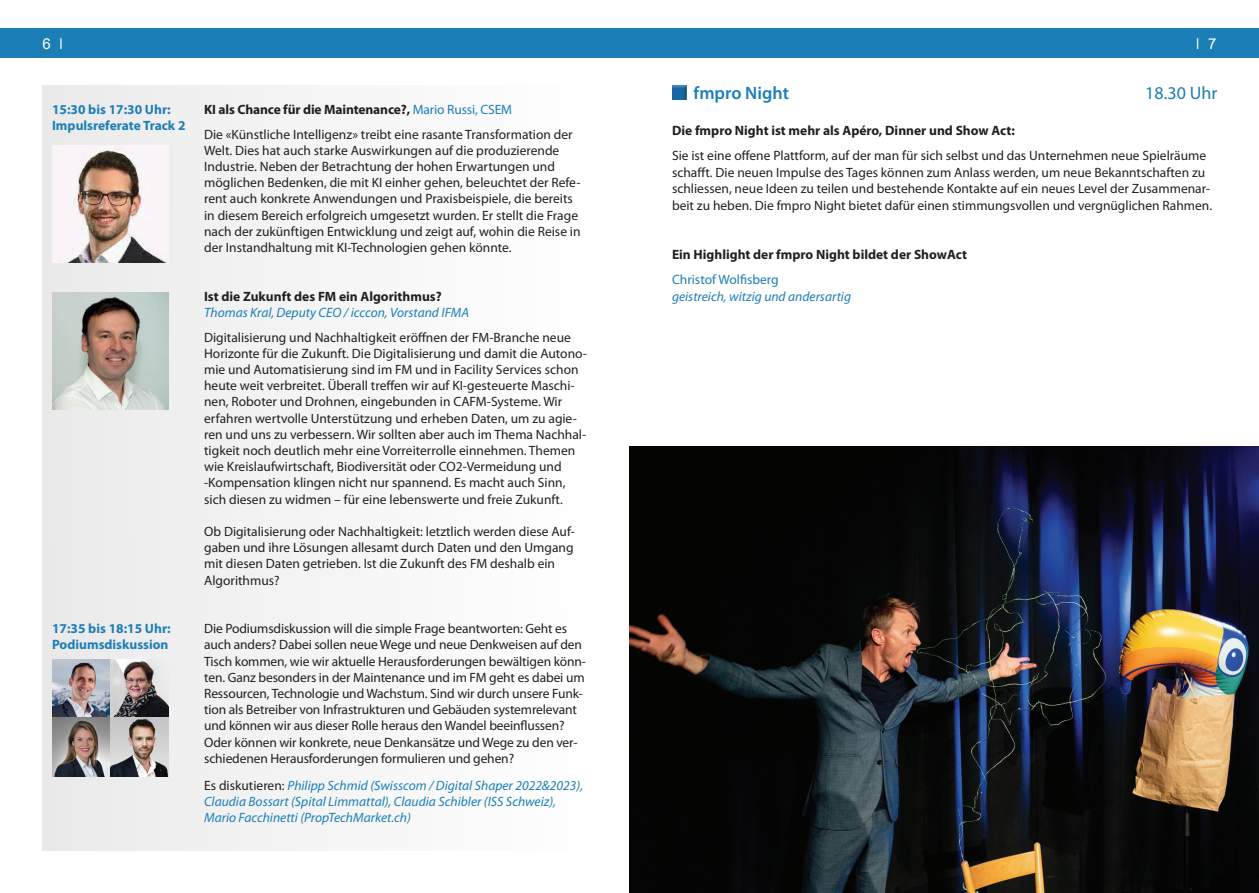
<style>
.page{position:relative;width:1259px;height:893px;background:#fff}
.page>*{position:absolute;margin:0;border:0;box-sizing:border-box;transform-origin:0 0}
.t1{font:600 18px "Myriad Pro";color:#1c7eb7}
.t2{font:18px "Myriad Pro";color:#1c7eb7}
.t3{font:15px "Arial";color:#fff}
.t4{font:13.5px/16.2px "Myriad Pro";color:#231f20}
.t5{font:italic 13.5px/16.2px "Myriad Pro";color:#1c7eb7}
.t6{font:700 13.5px "Myriad Pro";color:#231f20}
.t7{font:700 13.5px/16.2px "Myriad Pro";color:#1c7eb7}
.t8{font:13.5px "Myriad Pro";color:#1c7eb7}
.s1{font-weight:700}
.s2{color:#1c7eb7}
.s3{font-style:normal;color:#231f20}
</style>
<div class="page">
<div style="left:0;top:28px;width:629px;height:30px;background:#1c7eb7"></div>
<div style="left:629px;top:28px;width:630px;height:30px;background:#1c7eb7"></div>
<div style="left:43px;top:85px;width:545px;height:765px;background:#f5f5f6"></div>
<img style="left:69px;top:149px;width:97px;height:113px">
<img style="left:52px;top:293px;width:117px;height:116px">
<img style="left:629px;top:446px;width:630px;height:447px">
<svg style="left:672px;top:85px;width:15px;height:15px"></svg>
<img style="left:52px;top:660px;width:117px;height:116px">
<p class="t3" style="left:43px;top:34px;width:10px">6</p>
<p class="t3" style="left:1208px;top:34px;width:10px">7</p>
<p class="t7" style="left:52px;top:101px;width:135px">15:30 bis 17:30 Uhr:<br>Impulsreferate Track 2</p>
<p class="t7" style="left:52px;top:620px;width:120px">17:35 bis 18:15 Uhr:<br>Podiumsdiskussion</p>
<p class="t4" style="left:204px;top:97px;width:370px;line-height:24.8px"><span class="s1">KI als Chance für die Maintenance?,</span> <span class="s2">Mario Russi, CSEM<br></span>Die «Künstliche Intelligenz» treibt eine rasante Transformation der</p>
<p class="t4" style="left:204px;top:142px;width:378px">Welt. Dies hat auch starke Auswirkungen auf die produzierende Industrie. Neben der Betrachtung der hohen Erwartungen und möglichen Bedenken, die mit KI einher gehen, beleuchtet der Refe&shy;rent auch konkrete Anwendungen und Praxisbeispiele, die bereits in diesem Bereich erfolgreich umgesetzt wurden. Er stellt die Frage nach der zukünftigen Entwicklung und zeigt auf, wohin die Reise in der Instandhaltung mit KI-Technologien gehen könnte.</p>
<p class="t6" style="left:204px;top:287px;width:239px">Ist die Zukunft des FM ein Algorithmus?</p>
<p class="t5" style="left:204px;top:304px;width:266px">Thomas Kral, Deputy CEO / icccon, Vorstand IFMA</p>
<p class="t4" style="left:204px;top:329px;width:384px">Digitalisierung und Nachhaltigkeit eröffnen der FM-Branche neue Horizonte für die Zukunft. Die Digitalisierung und damit die Autono&shy;mie und Automatisierung sind im FM und in Facility Services schon heute weit verbreitet. Überall treffen wir auf KI-gesteuerte Maschi&shy;nen, Roboter und Drohnen, eingebunden in CAFM-Systeme. Wir erfahren wertvolle Unterstützung und erheben Daten, um zu agie&shy;ren und uns zu verbessern. Wir sollten aber auch im Thema Nachhal&shy;tigkeit noch deutlich mehr eine Vorreiterrolle einnehmen. Themen wie Kreislaufwirtschaft, Biodiversität oder CO2-Vermeidung und -Kompensation klingen nicht nur spannend. Es macht auch Sinn, sich diesen zu widmen – für eine lebenswerte und freie Zukunft.</p>
<p class="t4" style="left:204px;top:523px;width:372px">Ob Digitalisierung oder Nachhaltigkeit: letztlich werden diese Auf&shy;gaben und ihre Lösungen allesamt durch Daten und den Umgang mit diesen Daten getrieben. Ist die Zukunft des FM deshalb ein Algorithmus?</p>
<p class="t4" style="left:204px;top:620px;width:383px">Die Podiumsdiskussion will die simple Frage beantworten: Geht es auch anders? Dabei sollen neue Wege und neue Denkweisen auf den Tisch kommen, wie wir aktuelle Herausforderungen bewältigen könn&shy;ten. Ganz besonders in der Maintenance und im FM geht es dabei um Ressourcen, Technologie und Wachstum. Sind wir durch unsere Funk&shy;tion als Betreiber von Infrastrukturen und Gebäuden systemrelevant und können wir aus dieser Rolle heraus den Wandel beeinflussen?<br>Oder können wir konkrete, neue Denkansätze und Wege zu den ver&shy;schiedenen Herausforderungen formulieren und gehen?</p>
<p class="t5" style="left:204px;top:777px;width:380px"><span class="s3">Es diskutieren:</span> Philipp Schmid (Swisscom / Digital Shaper 2022&amp;2023),<br>Claudia Bossart (Spital Limmattal), Claudia Schibler (ISS Schweiz),<br>Mario Facchinetti (PropTechMarket.ch)</p>
<h1 class="t1" style="left:693px;top:81px;width:97px">fmpro Night</h1>
<h1 class="t2" style="left:1145px;top:81px;width:73px">18.30 Uhr</h1>
<p class="t6" style="left:672px;top:122px;width:344px">Die fmpro Night ist mehr als Apéro, Dinner und Show Act:</p>
<p class="t4" style="left:672px;top:147px;width:542px">Sie ist eine offene Plattform, auf der man für sich selbst und das Unternehmen neue Spielräume schafft. Die neuen Impulse des Tages können zum Anlass werden, um neue Bekanntschaften zu schliessen, neue Ideen zu teilen und bestehende Kontakte auf ein neues Level der Zusammenar&shy;beit zu heben. Die fmpro Night bietet dafür einen stimmungsvollen und vergnüglichen Rahmen.</p>
<p class="t6" style="left:672px;top:246px;width:296px">Ein Highlight der fmpro Night bildet der ShowAct</p>
<p class="t8" style="left:672px;top:272px;width:108px">Christof Wolfisberg</p>
<p class="t5" style="left:672px;top:288px;width:180px">geistreich, witzig und andersartig</p>
</div>
